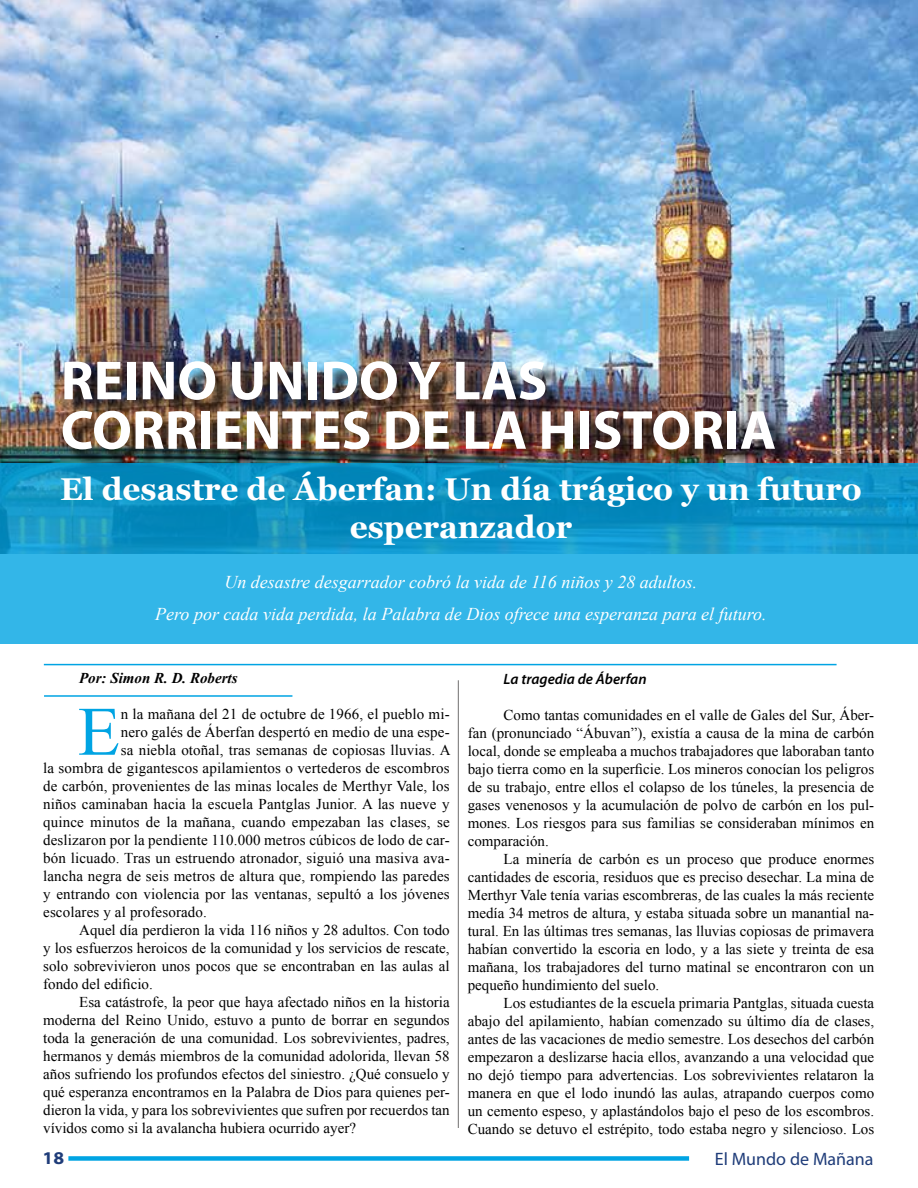
<style>
.page{position:relative;width:918px;height:1188px;background:#fff}
.page>*{position:absolute;margin:0;border:0;box-sizing:border-box;transform-origin:0 0}
.t1{font:69.3px "Times New Roman";color:#00a4e3}
.t2{font:700 55.5px/49.5px "Myriad Pro";color:#fff}
.t3{font:700 31.5px/37.8px "Georgia";color:#fff;text-align:center}
.t4{font:italic 18px/31.5px "Times New Roman";color:#fff;text-align:center}
.t5{font:18px "Myriad Pro";color:#1f3c79}
.t6{font:700 semi-expanded 18px "Myriad Pro";color:#1f3c79}
.t7{font:15px/18px "Times New Roman";color:#000;text-align:justify}
.t8{font:italic 700 15px "Times New Roman";color:#000}
.t9{font:italic 600 15px "Myriad Pro";color:#000}
</style>
<div class="page">
<div style="left:68px;top:1156px;width:621px;height:5px;background:#00a4e3"></div>
<hr style="left:458px;top:680px;width:1px;height:448px;background:#706f6f">
<hr style="left:44px;top:664px;width:793px;height:1px;background:#00a4e3">
<hr style="left:44px;top:695px;width:248px;height:2px;background:#00a4e3">
<img style="left:0;top:0;width:918px;height:463px">
<svg style="left:0;top:463px;width:918px;height:181px;background:#20a4d6"></svg>
<div style="left:65px;top:364px;width:728px;height:104px;background:#000;opacity:.75"></div>
<h2 class="t2" style="left:61px;top:354px;width:717px">REINO UNIDO Y LAS<br>CORRIENTES DE LA HISTORIA</h2>
<h3 class="t3" style="left:60px;top:469px;width:803px">El desastre de Áberfan: Un día trágico y un futuro esperanzador</h3>
<p class="t4" style="left:155px;top:566px;width:613px">Un desastre desgarrador cobró la vida de 116 niños y 28 adultos.<br>Pero por cada vida perdida, la Palabra de Dios ofrece una esperanza para el futuro.</p>
<p class="t8" style="left:79px;top:667px;width:160px">Por: Simon R. D. Roberts</p>
<h1 class="t1" style="left:78px;top:685px;width:44px">E</h1>
<p class="t7" style="left:121px;top:705px;width:330px">n la mañana del 21 de octubre de 1966, el pueblo mi-</p>
<p class="t7" style="left:121px;top:723px;width:330px">nero galés de Áberfan despertó en medio de una espe-</p>
<p class="t7" style="left:121px;top:741px;width:331px">sa niebla otoñal, tras semanas de copiosas lluvias. A</p>
<p class="t7" style="left:43px;top:759px;width:408px">la sombra de gigantescos apilamientos o vertederos de escombros</p>
<p class="t7" style="left:43px;top:777px;width:408px">de carbón, provenientes de las minas locales de Merthyr Vale, los</p>
<p class="t7" style="left:43px;top:795px;width:408px">niños caminaban hacia la escuela Pantglas Junior. A las nueve y</p>
<p class="t7" style="left:43px;top:813px;width:408px">quince minutos de la mañana, cuando empezaban las clases, se</p>
<p class="t7" style="left:43px;top:831px;width:408px">deslizaron por la pendiente 110.000 metros cúbicos de lodo de car-</p>
<p class="t7" style="left:43px;top:849px;width:408px">bón licuado. Tras un estruendo atronador, siguió una masiva ava-</p>
<p class="t7" style="left:43px;top:867px;width:408px">lancha negra de seis metros de altura que, rompiendo las paredes</p>
<p class="t7" style="left:43px;top:885px;width:408px">y entrando con violencia por las ventanas, sepultó a los jóvenes</p>
<p class="t7" style="left:43px;top:903px;width:165px">escolares y al profesorado.</p>
<p class="t7" style="left:79px;top:921px;width:372px">Aquel día perdieron la vida 116 niños y 28 adultos. Con todo</p>
<p class="t7" style="left:43px;top:939px;width:408px">y los esfuerzos heroicos de la comunidad y los servicios de rescate,</p>
<p class="t7" style="left:43px;top:957px;width:408px">solo sobrevivieron unos pocos que se encontraban en las aulas al</p>
<p class="t7" style="left:43px;top:975px;width:111px">fondo del edificio.</p>
<p class="t7" style="left:79px;top:993px;width:372px">Esa catástrofe, la peor que haya afectado niños en la historia</p>
<p class="t7" style="left:43px;top:1011px;width:408px">moderna del Reino Unido, estuvo a punto de borrar en segundos</p>
<p class="t7" style="left:43px;top:1029px;width:408px">toda la generación de una comunidad. Los sobrevivientes, padres,</p>
<p class="t7" style="left:43px;top:1047px;width:408px">hermanos y demás miembros de la comunidad adolorida, llevan 58</p>
<p class="t7" style="left:43px;top:1065px;width:408px">años sufriendo los profundos efectos del siniestro. ¿Qué consuelo y</p>
<p class="t7" style="left:43px;top:1083px;width:408px">qué esperanza encontramos en la Palabra de Dios para quienes per-</p>
<p class="t7" style="left:43px;top:1101px;width:408px">dieron la vida, y para los sobrevivientes que sufren por recuerdos tan</p>
<p class="t7" style="left:43px;top:1119px;width:314px">vívidos como si la avalancha hubiera ocurrido ayer?</p>
<p class="t9" style="left:504px;top:669px;width:145px">La tragedia de Áberfan</p>
<p class="t7" style="left:468px;top:706px;width:408px;text-indent:36px">Como tantas comunidades en el valle de Gales del Sur, Áber&shy;fan (pronunciado “Ábuvan”), existía a causa de la mina de carbón local, donde se empleaba a muchos trabajadores que laboraban tanto bajo tierra como en la superficie. Los mineros conocían los peligros de su trabajo, entre ellos el colapso de los túneles, la presencia de gases venenosos y la acumulación de polvo de carbón en los pul&shy;mones. Los riesgos para sus familias se consideraban mínimos en comparación.</p>
<p class="t7" style="left:468px;top:850px;width:408px;text-indent:36px">La minería de carbón es un proceso que produce enormes cantidades de escoria, residuos que es preciso desechar. La mina de Merthyr Vale tenía varias escombreras, de las cuales la más reciente medía 34 metros de altura, y estaba situada sobre un manantial na&shy;tural. En las últimas tres semanas, las lluvias copiosas de primavera habían convertido la escoria en lodo, y a las siete y treinta de esa mañana, los trabajadores del turno matinal se encontraron con un pequeño hundimiento del suelo.</p>
<p class="t7" style="left:468px;top:994px;width:408px;text-indent:36px">Los estudiantes de la escuela primaria Pantglas, situada cuesta abajo del apilamiento, habían comenzado su último día de clases, antes de las vacaciones de medio semestre. Los desechos del carbón empezaron a deslizarse hacia ellos, avanzando a una velocidad que no dejó tiempo para advertencias. Los sobrevivientes relataron la manera en que el lodo inundó las aulas, atrapando cuerpos como un cemento espeso, y aplastándolos bajo el peso de los escombros.<br>Cuando se detuvo el estrépito, todo estaba negro y silencioso. Los</p>
<p class="t6" style="left:43px;top:1146px;width:23px">18</p>
<p class="t5" style="left:715px;top:1148px;width:160px">El Mundo de Mañana</p>
</div>
